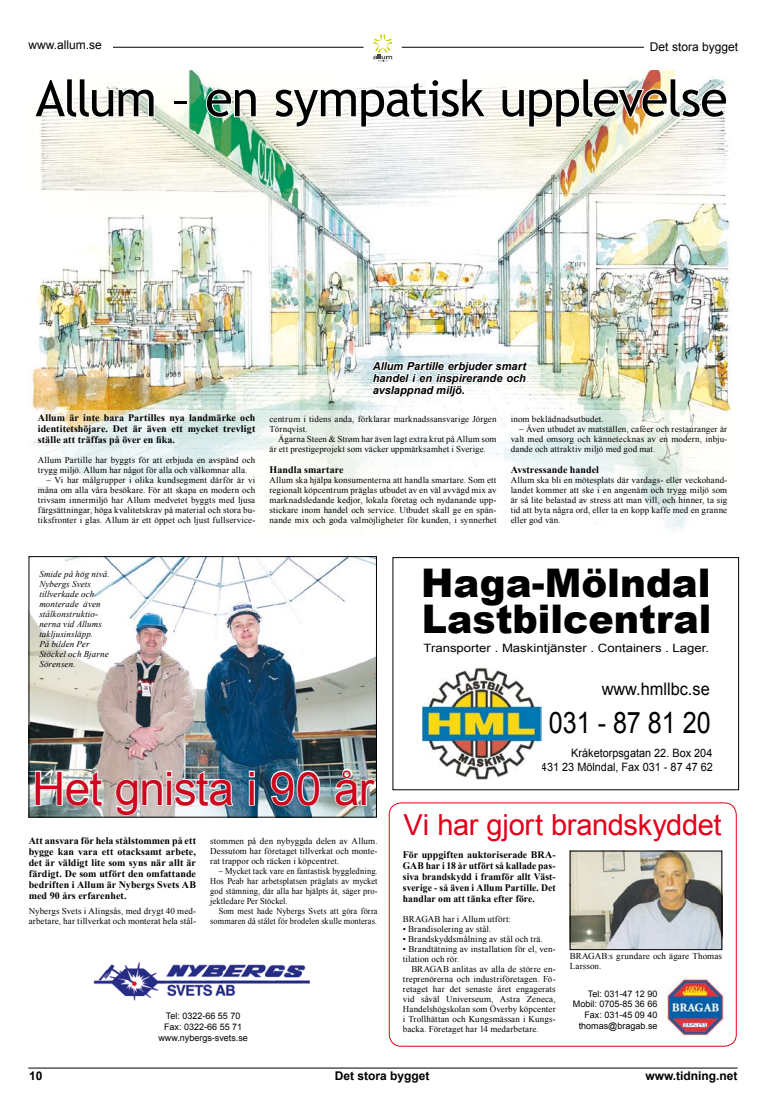
<style>
.page{position:relative;width:766px;height:1117px;background:#fff}
.page>*{position:absolute;margin:0;border:0;box-sizing:border-box;transform-origin:0 0}
.t1{font:50px "Trebuchet MS";letter-spacing:-.02em;color:#000}
.t2{font:46px "Arial";letter-spacing:-.02em;color:#cc071e}
.t3{font:900 39.5px/36.2px "Arial";color:#000}
.t4{font:29.6px "Arial";color:#000;scale:.85 1}
.t5{font:29px "Arial";letter-spacing:-.015em;color:#e2001a}
.t6{font:17.3px "Arial";color:#000;scale:.95 1}
.t7{font:700 12px "Arial";color:#000}
.t8{font:12px "Arial";color:#000}
.t9{font:11.5px/14px "Arial";color:#000;text-align:right;scale:.95 1}
.t10{font:11.5px "Arial";color:#000;scale:1.14 1}
.t11{font:italic 700 11px/12px "Arial";color:#000;text-align:justify}
.t12{font:700 10px/11px "Times New Roman";letter-spacing:.005em;color:#000;text-align:justify}
.t13{font:9px/10px "Times New Roman";letter-spacing:.01em;color:#000}
.t14{font:9px/10px "Times New Roman";letter-spacing:.01em;color:#000;text-align:justify;scale:.94 1}
.t15{font:italic 9px/10px "Times New Roman";letter-spacing:.01em;color:#000}
.t16{font:9px/10.8px "Arial";color:#000;text-align:center}
.t17{font:9px/10px "Times New Roman";letter-spacing:.01em;color:#000;text-align:right;scale:.92 1}
</style>
<div class="page">
<hr style="left:401px;top:47px;width:242px;height:1px;background:#000">
<hr style="left:113px;top:47px;width:250px;height:1px;background:#000">
<svg style="left:373px;top:34px;width:19px;height:27px"></svg>
<hr style="left:28px;top:1068px;width:709px;height:1px;background:#000">
<img style="left:31px;top:71px;width:701px;height:339px">
<svg style="left:33px;top:77px;width:122px;height:42px"></svg>
<svg style="left:205px;top:88px;width:53px;height:31px"></svg>
<svg style="left:273px;top:77px;width:214px;height:51px"></svg>
<svg style="left:500px;top:77px;width:228px;height:51px"></svg>
<svg style="left:369px;top:357px;width:160px;height:41px"></svg>
<svg style="left:33px;top:410px;width:699px;height:120px"></svg>
<img style="left:31px;top:558px;width:343px;height:257px">
<svg style="left:34px;top:769px;width:70px;height:38px"></svg>
<svg style="left:114px;top:769px;width:121px;height:46px"></svg>
<svg style="left:248px;top:770px;width:8px;height:37px"></svg>
<svg style="left:269px;top:769px;width:52px;height:38px"></svg>
<svg style="left:333px;top:767px;width:44px;height:40px"></svg>
<div style="left:29px;top:556px;width:347px;height:261px;border:1px solid #000"></div>
<img style="left:93px;top:962px;width:217px;height:39px">
<img style="left:569px;top:850px;width:152px;height:98px">
<img style="left:662px;top:975px;width:66px;height:65px">
<div style="left:569px;top:851px;width:152px;height:99px;border:1px solid #000"></div>
<div style="left:389px;top:803px;width:347px;height:243px;border:1px solid #e2001a;border-radius:12px"></div>
<div style="left:392px;top:557px;width:346px;height:233px;border:1px solid #000"></div>
<img style="left:422px;top:668px;width:119px;height:112px">
<h3 class="t8" style="left:28px;top:37px;width:75px">www.allum.se</h3>
<h3 class="t8" style="left:649px;top:39px;width:90px">Det stora bygget</h3>
<h1 class="t1" style="left:35px;top:69px;width:693px">Allum – en sympatisk upplevelse</h1>
<p class="t12" style="left:38px;top:412px;width:219px">Allum är inte bara Partilles nya landmärke och identitetshöjare. Det är även ett mycket trevligt ställe att träffas på över en fika.</p>
<p class="t13" style="left:38px;top:455px;width:219px">Allum Partille har byggts för att erbjuda en avspänd och trygg miljö. Allum har något för alla och välkomnar alla.</p>
<p class="t13" style="left:38px;top:475px;width:219px;text-align:justify;text-indent:9px">– Vi har målgrupper i olika kundsegment därför är vi måna om alla våra besökare. För att skapa en modern och trivsam innermiljö har Allum medvetet byggts med ljusa färgsättningar, höga kvalitetskrav på material och stora bu&shy;tiksfronter i glas. Allum är ett öppet och ljust fullservice-</p>
<p class="t11" style="left:373px;top:360px;width:155px">Allum Partille erbjuder smart handel i en inspirerande och avslappnad miljö.</p>
<p class="t13" style="left:269px;top:414px;width:228px">centrum i tidens anda, förklarar marknadssansvarige Jörgen<br>Törnqvist.</p>
<p class="t13" style="left:269px;top:434px;width:228px;text-indent:9px">Ägarna Steen &amp; Strøm har även lagt extra krut på Allum som är ett prestigeprojekt som väcker uppmärksamhet i Sverige.</p>
<p class="t12" style="left:269px;top:464px;width:76px">Handla smartare</p>
<p class="t13" style="left:269px;top:475px;width:228px;text-align:justify">Allum ska hjälpa konsumenterna att handla smartare. Som ett regionalt köpcentrum präglas utbudet av en väl avvägd mix av marknadsledande kedjor, lokala företag och nydanande upp&shy;stickare inom handel och service. Utbudet skall ge en spän&shy;nande mix och goda valmöjligheter för kunden, i synnerhet</p>
<p class="t13" style="left:510px;top:414px;width:94px">inom beklädnadsutbudet.</p>
<p class="t13" style="left:510px;top:424px;width:218px;text-align:justify;text-indent:9px">– Även utbudet av matställen, caféer och restauranger är valt med omsorg och kännetecknas av en modern, inbju&shy;dande och attraktiv miljö med god mat.</p>
<p class="t12" style="left:510px;top:464px;width:90px">Avstressande handel</p>
<p class="t13" style="left:510px;top:475px;width:218px;text-align:justify">Allum ska bli en mötesplats där vardags- eller veckohand&shy;landet kommer att ske i en angenäm och trygg miljö som är så lite belastad av stress att man vill, och hinner, ta sig tid att byta några ord, eller ta en kopp kaffe med en granne eller god vän.</p>
<p class="t15" style="left:39px;top:568px;width:72px">Smide på hög nivå.<br>Nybergs Svets tillverkade och monterade även stålkonstruktio&shy;nerna vid Allums takljusinsläpp.<br>På bilden Per<br>Stöckel och Bjarne<br>Sörensen.</p>
<h2 class="t2" style="left:32px;top:758px;width:343px">Het gnista i 90 år</h2>
<p class="t12" style="left:29px;top:835px;width:169px">Att ansvara för hela stålstommen på ett bygge kan vara ett otacksamt arbete, det är väldigt lite som syns när allt är färdigt. De som utfört den omfattande bedriften i Allum är Nybergs Svets AB med 90 års erfarenhet.</p>
<p class="t13" style="left:29px;top:906px;width:169px">Nybergs Svets i Alingsås, med drygt 40 med&shy;arbetare, har tillverkat och monterat hela stål-</p>
<p class="t13" style="left:210px;top:836px;width:169px;text-align:justify">stommen på den nybyggda delen av Allum.<br>Dessutom har företaget tillverkat och monte&shy;rat trappor och räcken i köpcentret.</p>
<p class="t14" style="left:210px;top:866px;width:179px;text-indent:9px">– Mycket tack vare en fantastisk byggledning.<br>Hos Peab har arbetsplatsen präglats av mycket god stämning, där alla har hjälpts åt, säger pro&shy;jektledare Per Stöckel.</p>
<p class="t17" style="left:210px;top:906px;width:183px">Som mest hade Nybergs Svets att göra förra sommaren då stålet för brodelen skulle monteras.</p>
<p class="t16" style="left:158px;top:1011px;width:91px">Tel: 0322-66 55 70<br>Fax: 0322-66 55 71 www.nybergs-svets.se</p>
<h3 class="t3" style="left:421px;top:563px;width:292px">Haga-Mölndal<br>Lastbilcentral</h3>
<p class="t10" style="left:423px;top:640px;width:252px">Transporter . Maskintjänster . Containers . Lager.</p>
<h3 class="t6" style="left:601px;top:677px;width:115px">www.hmllbc.se</h3>
<h3 class="t4" style="left:548px;top:703px;width:192px">031 - 87 81 20</h3>
<p class="t9" style="left:541px;top:746px;width:182px">Kråketorpsgatan 22. Box 204<br>431 23 Mölndal, Fax 031 - 87 47 62</p>
<h3 class="t5" style="left:403px;top:806px;width:319px">Vi har gjort brandskyddet</h3>
<p class="t12" style="left:403px;top:849px;width:154px">För uppgiften auktoriserade BRA-GAB har i 18 år utfört så kallade pas&shy;siva brandskydd i framför allt Väst&shy;sverige - så även i Allum Partille. Det handlar om att tänka efter före.</p>
<p class="t13" style="left:403px;top:914px;width:110px">BRAGAB har i Allum utfört:</p>
<p class="t13" style="left:403px;top:924px;width:90px">• Brandisolering av stål.</p>
<p class="t13" style="left:403px;top:934px;width:141px">• Brandskyddsmålning av stål och trä.</p>
<p class="t13" style="left:403px;top:944px;width:154px">• Brandtätning av installation för el, ven&shy;tilation och rör.</p>
<p class="t13" style="left:403px;top:964px;width:154px;text-align:justify;text-indent:9px">BRAGAB anlitas av alla de större en&shy;treprenörerna och industriföretagen. Fö&shy;retaget har det senaste året engagerats vid såväl Universeum, Astra Zeneca, Handelshögskolan som Överby köpcenter i Trollhättan och Kungsmässan i Kungs&shy;backa. Företaget har 14 medarbetare.</p>
<p class="t13" style="left:569px;top:951px;width:154px">BRAGAB:s grundare och ägare Thomas<br>Larsson.</p>
<p class="t16" style="left:572px;top:988px;width:86px;text-align:right">Tel: 031-47 12 90<br>Mobil: 0705-85 36 66<br>Fax: 031-45 09 40 thomas@bragab.se</p>
<h3 class="t7" style="left:29px;top:1068px;width:15px">10</h3>
<h3 class="t7" style="left:335px;top:1068px;width:96px">Det stora bygget</h3>
<h3 class="t7" style="left:645px;top:1068px;width:94px">www.tidning.net</h3>
</div>
